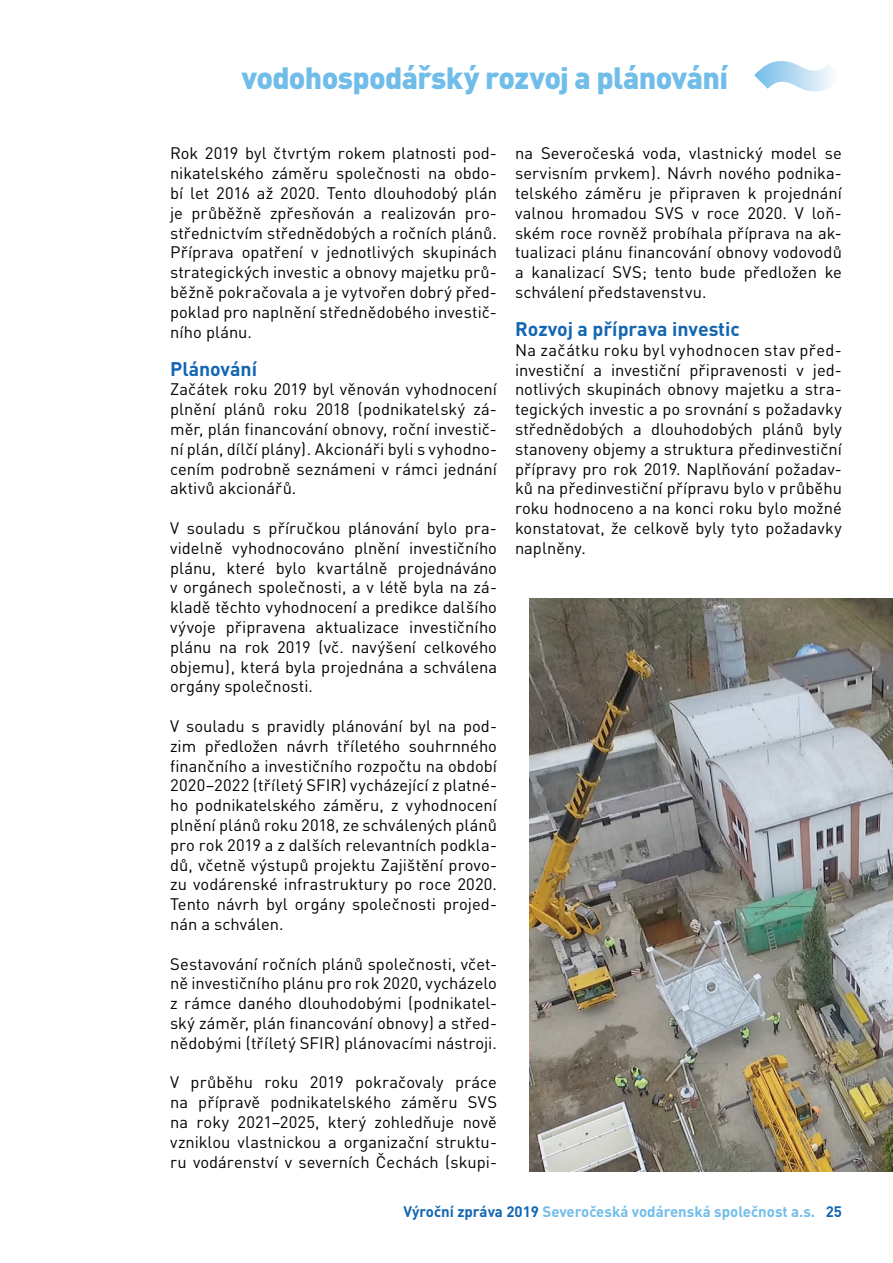
<style>
.page{position:relative;width:893px;height:1263px;background:#fff}
.page>*{position:absolute;margin:0;border:0;box-sizing:border-box;transform-origin:0 0}
.t1{font:900 30.45px "DINCE";letter-spacing:-.02em;color:#71bde9}
.t2{font:700 19.5px "DINCE";color:#1366b1}
.t3{font:16.5px/19.8px "DINCE";color:#000;text-align:justify}
.t4{font:700 15px "DINCE";color:#71bde9}
.s1{color:#1366b1}
</style>
<div class="page">
<svg style="left:754px;top:61px;width:78px;height:30px"></svg>
<img style="left:529px;top:598px;width:364px;height:573px">
<h1 class="t1" style="left:241px;top:57px;width:488px">vodohospodářský rozvoj a plánování</h1>
<p class="t3" style="left:170px;top:144px;width:328px">Rok 2019 byl čtvrtým rokem platnosti pod&shy;nikatelského záměru společnosti na obdo&shy;bí let 2016 až 2020. Tento dlouhodobý plán je průběžně zpřesňován a realizován pro&shy;střednictvím střednědobých a ročních plánů.<br>Příprava opatření v jednotlivých skupinách strategických investic a obnovy majetku prů&shy;běžně pokračovala a je vytvořen dobrý před&shy;poklad pro naplnění střednědobého investič&shy;ního plánu.</p>
<p class="t2" style="left:170px;top:357px;width:88px">Plánování</p>
<p class="t3" style="left:170px;top:380px;width:328px">Začátek roku 2019 byl věnován vyhodnocení plnění plánů roku 2018 (podnikatelský zá&shy;měr, plán financování obnovy, roční investič&shy;ní plán, dílčí plány). Akcionáři byli s vyhodno&shy;cením podrobně seznámeni v rámci jednání aktivů akcionářů.</p>
<p class="t3" style="left:170px;top:518px;width:328px">V souladu s příručkou plánování bylo pra&shy;videlně vyhodnocováno plnění investičního plánu, které bylo kvartálně projednáváno v orgánech společnosti, a v létě byla na zá&shy;kladě těchto vyhodnocení a predikce dalšího vývoje připravena aktualizace investičního plánu na rok 2019 (vč. navýšení celkového objemu), která byla projednána a schválena orgány společnosti.</p>
<p class="t3" style="left:170px;top:716px;width:328px">V souladu s pravidly plánování byl na pod&shy;zim předložen návrh tříletého souhrnného finančního a investičního rozpočtu na období 2020–2022 (tříletý SFIR) vycházející z platné&shy;ho podnikatelského záměru, z vyhodnocení plnění plánů roku 2018, ze schválených plánů pro rok 2019 a z dalších relevantních podkla&shy;dů, včetně výstupů projektu Zajištění provo&shy;zu vodárenské infrastruktury po roce 2020.<br>Tento návrh byl orgány společnosti projed&shy;nán a schválen.</p>
<p class="t3" style="left:170px;top:954px;width:328px">Sestavování ročních plánů společnosti, včet&shy;ně investičního plánu pro rok 2020, vycházelo z rámce daného dlouhodobými (podnikatel&shy;ský záměr, plán financování obnovy) a střed&shy;nědobými (tříletý SFIR) plánovacími nástroji.</p>
<p class="t3" style="left:170px;top:1073px;width:328px">V průběhu roku 2019 pokračovaly práce na přípravě podnikatelského záměru SVS na roky 2021–2025, který zohledňuje nově vzniklou vlastnickou a organizační struktu&shy;ru vodárenství v severních Čechách (skupi-</p>
<p class="t3" style="left:515px;top:144px;width:328px">na Severočeská voda, vlastnický model se servisním prvkem). Návrh nového podnika&shy;telského záměru je připraven k projednání valnou hromadou SVS v roce 2020. V loň&shy;ském roce rovněž probíhala příprava na ak&shy;tualizaci plánu financování obnovy vodovodů a kanalizací SVS; tento bude předložen ke schválení představenstvu.</p>
<p class="t2" style="left:515px;top:317px;width:226px">Rozvoj a příprava investic</p>
<p class="t3" style="left:515px;top:340px;width:328px">Na začátku roku byl vyhodnocen stav před&shy;investiční a investiční připravenosti v jed&shy;notlivých skupinách obnovy majetku a stra&shy;tegických investic a po srovnání s požadavky střednědobých a dlouhodobých plánů byly stanoveny objemy a struktura předinvestiční přípravy pro rok 2019. Naplňování požadav&shy;ků na předinvestiční přípravu bylo v průběhu roku hodnoceno a na konci roku bylo možné konstatovat, že celkově byly tyto požadavky naplněny.</p>
<p class="t4" style="left:403px;top:1203px;width:440px"><span class="s1">Výroční zpráva 2019</span> Severočeská vodárenská společnost a.s. <span class="s1">25</span></p>
</div>
